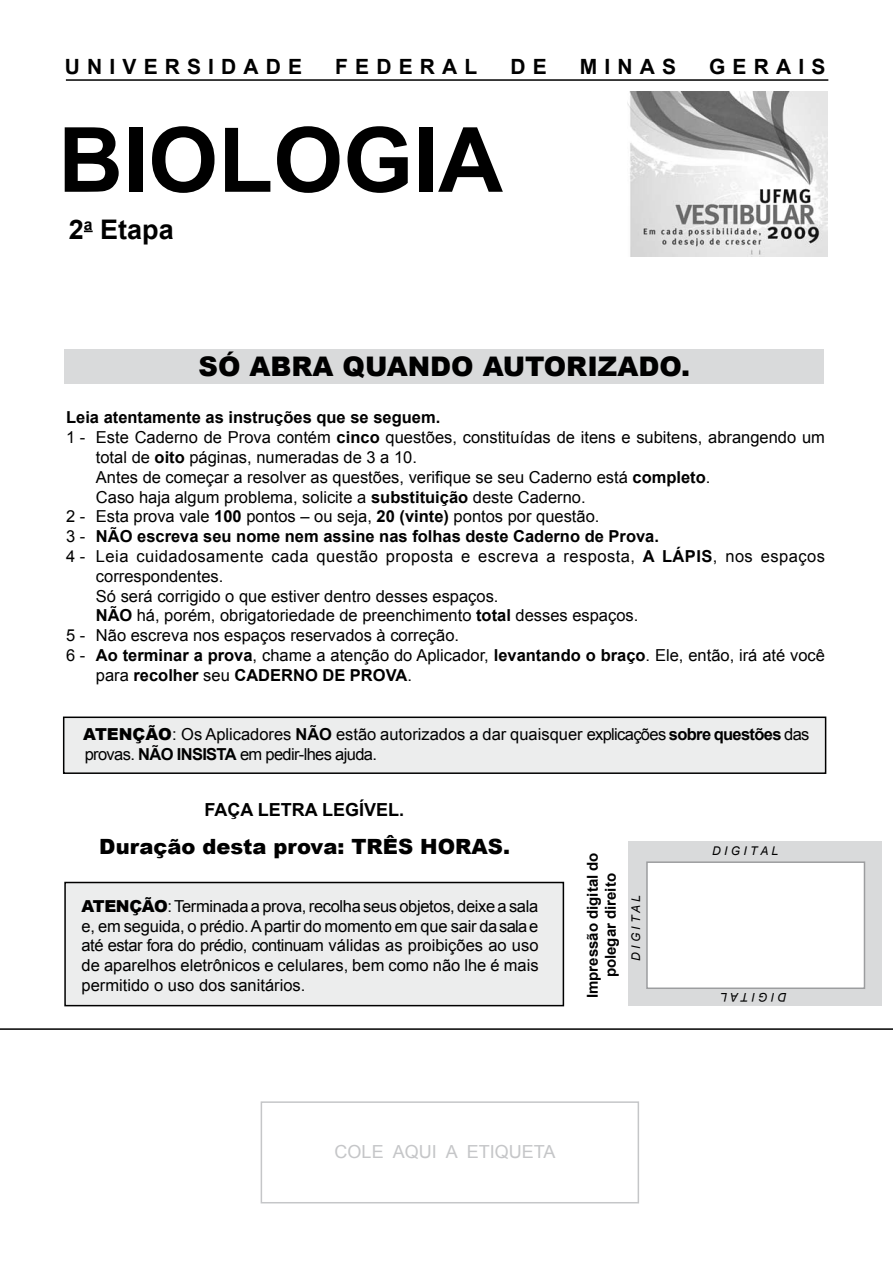
<style>
.page{position:relative;width:893px;height:1263px;background:#fff}
.page>*{position:absolute;margin:0;border:0;box-sizing:border-box;transform-origin:0 0}
.t1{font:700 90px "Arial";color:#000}
.t2{font:900 27px "Arial";color:#000}
.t3{font:700 27px "Arial";color:#000}
.t4{font:700 21px "Arial";letter-spacing:.34em;color:#000}
.t5{font:900 21px "Arial";color:#000}
.t6{font:18px "Arial";color:#c5c6c8}
.t7{font:700 18px "Arial";color:#000}
.t8{font:16.5px/19.5px "Arial";color:#000;text-align:justify}
.t9{font:700 16.5px "Arial";color:#000}
.t10{font:16.5px "Arial";letter-spacing:.03em;color:#000}
.t11{font:700 15px/18px "Arial";color:#000;text-align:center}
.t12{font:italic 12px "Arial";color:#000}
.s1{font-weight:700}
.s2{font-weight:400}
.s3{font-weight:900}
</style>
<div class="page">
<div style="left:261px;top:1101px;width:378px;height:102px;border:2px solid #c5c6c8"></div>
<svg style="left:84px;top:230px;width:9px;height:2px"></svg>
<hr style="left:0;top:1028px;width:893px;height:2px;background:#000">
<img style="left:628px;top:91px;width:199px;height:166px">
<hr style="left:66px;top:79px;width:762px;height:2px;background:#000">
<div style="left:64px;top:349px;width:759px;height:34px;background:#d9dadb"></div>
<div style="left:628px;top:842px;width:254px;height:164px;background:#d9dadb"></div>
<div style="left:646px;top:861px;width:219px;height:128px;background:#fff;border:2px solid #9c9d9f"></div>
<div style="left:65px;top:882px;width:498px;height:124px;background:#eceded"></div>
<div style="left:64px;top:882px;width:500px;height:124px;border:2px solid #000"></div>
<div style="left:64px;top:717px;width:762px;height:56px;background:#eceded"></div>
<div style="left:63px;top:716px;width:763px;height:58px;border:2px solid #000"></div>
<p class="t4" style="left:65px;top:53px;width:239px">UNIVERSIDADE</p>
<p class="t4" style="left:335px;top:53px;width:144px">FEDERAL</p>
<p class="t4" style="left:510px;top:53px;width:38px">D E</p>
<p class="t4" style="left:580px;top:53px;width:98px">MINAS</p>
<p class="t4" style="left:709px;top:53px;width:118px">GERAIS</p>
<h1 class="t1" style="left:58px;top:101px;width:447px">BIOLOGIA</h1>
<h2 class="t3" style="left:69px;top:211px;width:106px">2<sup>a</sup> Etapa</h2>
<h2 class="t2" style="left:199px;top:347px;width:493px">SÓ ABRA QUANDO AUTORIZADO.</h2>
<p class="t9" style="left:66px;top:407px;width:376px">Leia atentamente as instruções que se seguem.</p>
<p class="t8" style="left:66px;top:428px;width:760px">1 - Este Caderno de Prova contém <span class="s1">cinco</span> questões, constituídas de itens e subitens, abrangendo um</p>
<p class="t8" style="left:96px;top:448px;width:323px">total de <span class="s1">oito</span> páginas, numeradas de 3 a 10.</p>
<p class="t8" style="left:96px;top:467px;width:616px">Antes de começar a resolver as questões, verifique se seu Caderno está <span class="s1">completo</span>.</p>
<p class="t8" style="left:96px;top:487px;width:491px">Caso haja algum problema, solicite a <span class="s1">substituição</span> deste Caderno.</p>
<p class="t8" style="left:66px;top:507px;width:535px">2 - Esta prova vale <span class="s1">100</span> pontos – ou seja, <span class="s1">20 (vinte)</span> pontos por questão.</p>
<p class="t9" style="left:66px;top:526px;width:594px"><span class="s2">3 -</span> NÃO escreva seu nome nem assine nas folhas deste Caderno de Prova.</p>
<p class="t10" style="left:66px;top:545px;width:760px">4 - Leia cuidadosamente cada questão proposta e escreva a resposta, <span class="s1">A LÁPIS</span>, nos espaços</p>
<p class="t8" style="left:96px;top:566px;width:129px">correspondentes.</p>
<p class="t8" style="left:96px;top:586px;width:404px">Só será corrigido o que estiver dentro desses espaços.</p>
<p class="t8" style="left:96px;top:606px;width:544px"><span class="s1">NÃO</span> há, porém, obrigatoriedade de preenchimento <span class="s1">total</span> desses espaços.</p>
<p class="t8" style="left:66px;top:626px;width:394px">5 - Não escreva nos espaços reservados à correção.</p>
<p class="t8" style="left:66px;top:646px;width:760px">6 - <span class="s1">Ao terminar a prova</span>, chame a atenção do aplicador, <span class="s1">levantando o braço</span>. Ele, então, irá até você</p>
<p class="t9" style="left:96px;top:664px;width:318px"><span class="s2">para</span> recolher <span class="s2">seu</span> CADERNO DE PROVA<span class="s2">.</span></p>
<p class="t8" style="left:83px;top:725px;width:728px"><span class="s3">ATENÇÃO</span>: Os Aplicadores <span class="s1">NÃO</span> estão autorizados a dar quaisquer explicações <span class="s1">sobre questões</span> das provas. <span class="s1">NÃO INSISTA</span> em pedir-lhes ajuda.</p>
<p class="t7" style="left:204px;top:798px;width:201px">FAÇA LETRA LEGÍVEL.</p>
<p class="t5" style="left:99px;top:831px;width:412px">Duração desta prova: TRÊS HORAS.</p>
<p class="t8" style="left:82px;top:897px;width:458px"><span class="s3">ATENÇÃO</span>: Terminada a prova, recolha seus objetos, deixe a sala e, em seguida, o prédio. A partir do momento em que sair da sala e até estar fora do prédio, continuam válidas as proibições ao uso de aparelhos eletrônicos e celulares, bem como não lhe é mais permitido o uso dos sanitários.</p>
<p class="t11" style="left:584px;top:998px;width:147px;rotate:-90deg">Impressão digital do polegar direito</p>
<p class="t12" style="left:628px;top:961px;width:67px;rotate:-90deg">D I G I T A L</p>
<p class="t6" style="left:335px;top:1140px;width:222px">COLE AQUI A ETIQUETA</p>
<p class="t12" style="left:712px;top:843px;width:67px">D I G I T A L</p>
<p class="t12" style="left:787px;top:1005px;width:67px;rotate:-180deg">D I G I T A L</p>
</div>
